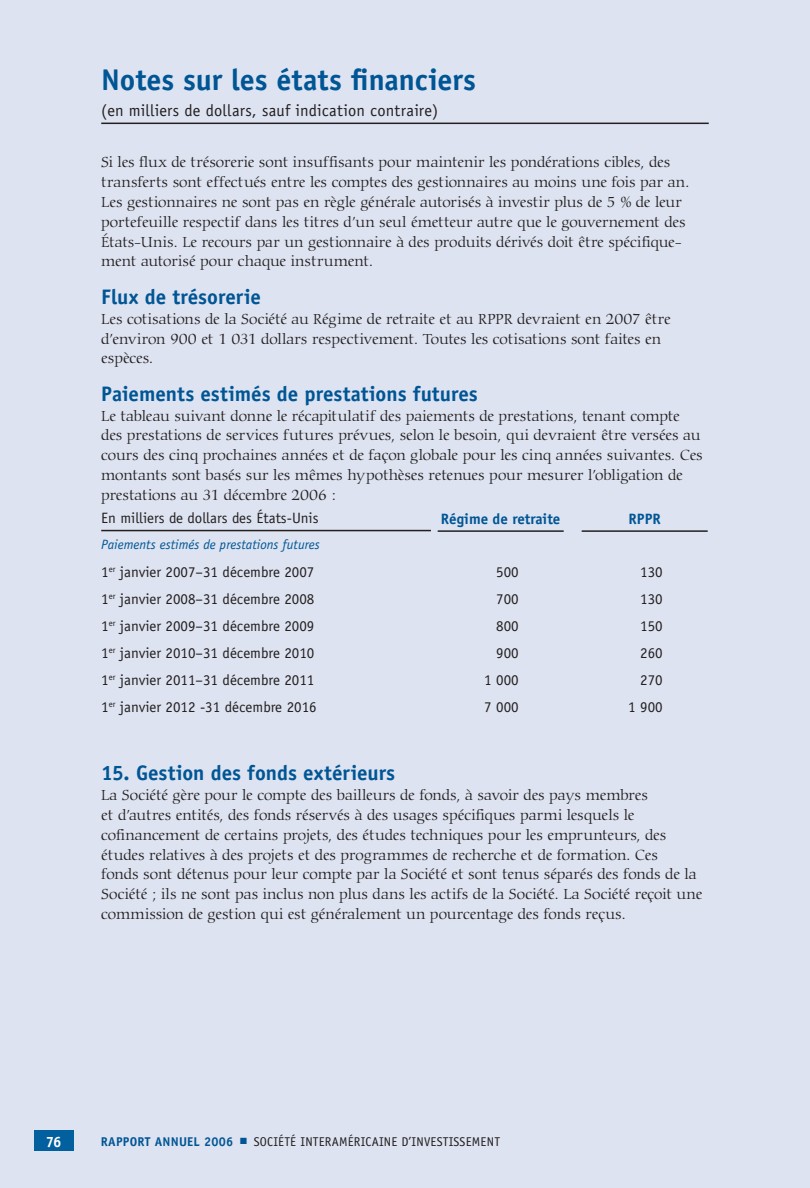
<style>
.page{position:relative;width:810px;height:1188px;background:#dde3f0}
.page>*{position:absolute;margin:0;border:0;box-sizing:border-box;transform-origin:0 0}
.t1{font:700 30px "Officina Sans";color:#005595}
.t2{font:700 21px "Officina Sans";color:#005595}
.t3{font:16.5px "Officina Sans";letter-spacing:.015em;color:#231f20}
.t4{font:300 15.45px/19.8px "Carmina BT";letter-spacing:-.005em;color:#231f20}
.t5{font:15px "Officina Sans";color:#231f20}
.t6{font:700 15px "Officina Sans";color:#005595}
.t7{font:700 15px "Officina Sans";color:#fff}
.t8{font:italic 13.5px "Officina Sans";color:#005595}
.t9{font:12.75px "Officina Sans";letter-spacing:.02em;color:#231f20}
.s1{font-weight:700;color:#005595}
.s2{color:#005595}
</style>
<div class="page">
<hr style="left:101px;top:530px;width:330px;height:1px;background:#231f20">
<hr style="left:438px;top:530px;width:126px;height:2px;background:#231f20">
<hr style="left:582px;top:530px;width:126px;height:2px;background:#231f20">
<hr style="left:101px;top:123px;width:608px;height:1px;background:#231f20">
<div style="left:34px;top:1131px;width:40px;height:20px;background:#03609e"></div>
<h1 class="t1" style="left:101px;top:61px;width:376px">N otes sur les états financiers</h1>
<p class="t3" style="left:101px;top:101px;width:338px">(en milliers de dollars, sauf indication contraire)</p>
<p class="t4" style="left:101px;top:153px;width:590px">Si les flux de trésorerie sont insuffisants pour maintenir les pondérations cibles, des transferts sont effectués entre les comptes des gestionnaires au moins une fois par an.<br>Les gestionnaires ne sont pas en règle générale autorisés à investir plus de 5 % de leur portefeuille respectif dans les titres d’un seul émetteur autre que le gouvernement des États-Unis. Le recours par un gestionnaire à des produits dérivés doit être spécifique&shy;ment autorisé pour chaque instrument.</p>
<h2 class="t2" style="left:101px;top:284px;width:161px">Flux de trésorerie</h2>
<p class="t4" style="left:101px;top:309px;width:571px">Les cotisations de la Société au Régime de retraite et au RPPR devraient en 2007 être d’environ 900 et 1 031 dollars respectivement. Toutes les cotisations sont faites en espèces.</p>
<h2 class="t2" style="left:101px;top:381px;width:378px">Paiements estimés de prestations futures</h2>
<p class="t4" style="left:101px;top:406px;width:603px">Le tableau suivant donne le récapitulatif des paiements de prestations, tenant compte des prestations de services futures prévues, selon le besoin, qui devraient être versées au cours des cinq prochaines années et de façon globale pour les cinq années suivantes. Ces montants sont basés sur les mêmes hypothèses retenues pour mesurer l’obligation de prestations au 31 décembre 2006 :</p>
<p class="t5" style="left:101px;top:509px;width:219px">En milliers de dollars des États-Unis</p>
<p class="t6" style="left:441px;top:509px;width:121px">Régime de retraite</p>
<p class="t6" style="left:629px;top:509px;width:34px">RPPR</p>
<p class="t8" style="left:101px;top:537px;width:220px">Paiements estimés de prestations futures</p>
<p class="t5" style="left:101px;top:563px;width:215px">1<sup>er</sup> janvier 2007–31 décembre 2007</p>
<p class="t5" style="left:496px;top:563px;width:24px">500</p>
<p class="t5" style="left:640px;top:563px;width:24px">130</p>
<p class="t5" style="left:101px;top:590px;width:215px">1<sup>er</sup> janvier 2008–31 décembre 2008</p>
<p class="t5" style="left:496px;top:590px;width:24px">700</p>
<p class="t5" style="left:640px;top:590px;width:24px">130</p>
<p class="t5" style="left:101px;top:617px;width:215px">1<sup>er</sup> janvier 2009–31 décembre 2009</p>
<p class="t5" style="left:496px;top:617px;width:24px">800</p>
<p class="t5" style="left:640px;top:617px;width:24px">150</p>
<p class="t5" style="left:101px;top:644px;width:215px">1<sup>er</sup> janvier 2010–31 décembre 2010</p>
<p class="t5" style="left:496px;top:644px;width:24px">900</p>
<p class="t5" style="left:640px;top:644px;width:24px">260</p>
<p class="t5" style="left:101px;top:671px;width:215px">1<sup>er</sup> janvier 2011–31 décembre 2011</p>
<p class="t5" style="left:484px;top:671px;width:36px">1 000</p>
<p class="t5" style="left:640px;top:671px;width:24px">270</p>
<p class="t5" style="left:101px;top:698px;width:217px">1<sup>er</sup> janvier 2012 -31 décembre 2016</p>
<p class="t5" style="left:484px;top:698px;width:36px">7 000</p>
<p class="t5" style="left:628px;top:698px;width:36px">1 900</p>
<h2 class="t2" style="left:101px;top:760px;width:295px">15. Gestion des fonds extérieurs</h2>
<p class="t4" style="left:101px;top:785px;width:603px">La Société gère pour le compte des bailleurs de fonds, à savoir des pays membres<br>et d’autres entités, des fonds réservés à des usages spécifiques parmi lesquels le cofinancement de certains projets, des études techniques pour les emprunteurs, des études relatives à des projets et des programmes de recherche et de formation. Ces<br>fonds sont détenus pour leur compte par la Société et sont tenus séparés des fonds de la Société ; ils ne sont pas inclus non plus dans les actifs de la Société. La Société reçoit une commission de gestion qui est généralement un pourcentage des fonds reçus.</p>
<p class="t7" style="left:46px;top:1132px;width:17px">76</p>
<p class="t9" style="left:101px;top:1134px;width:401px"><span class="s1">Rapport annuel 2006</span> <span class="s2">■</span> Société interaméricaine d’investissement</p>
</div>
